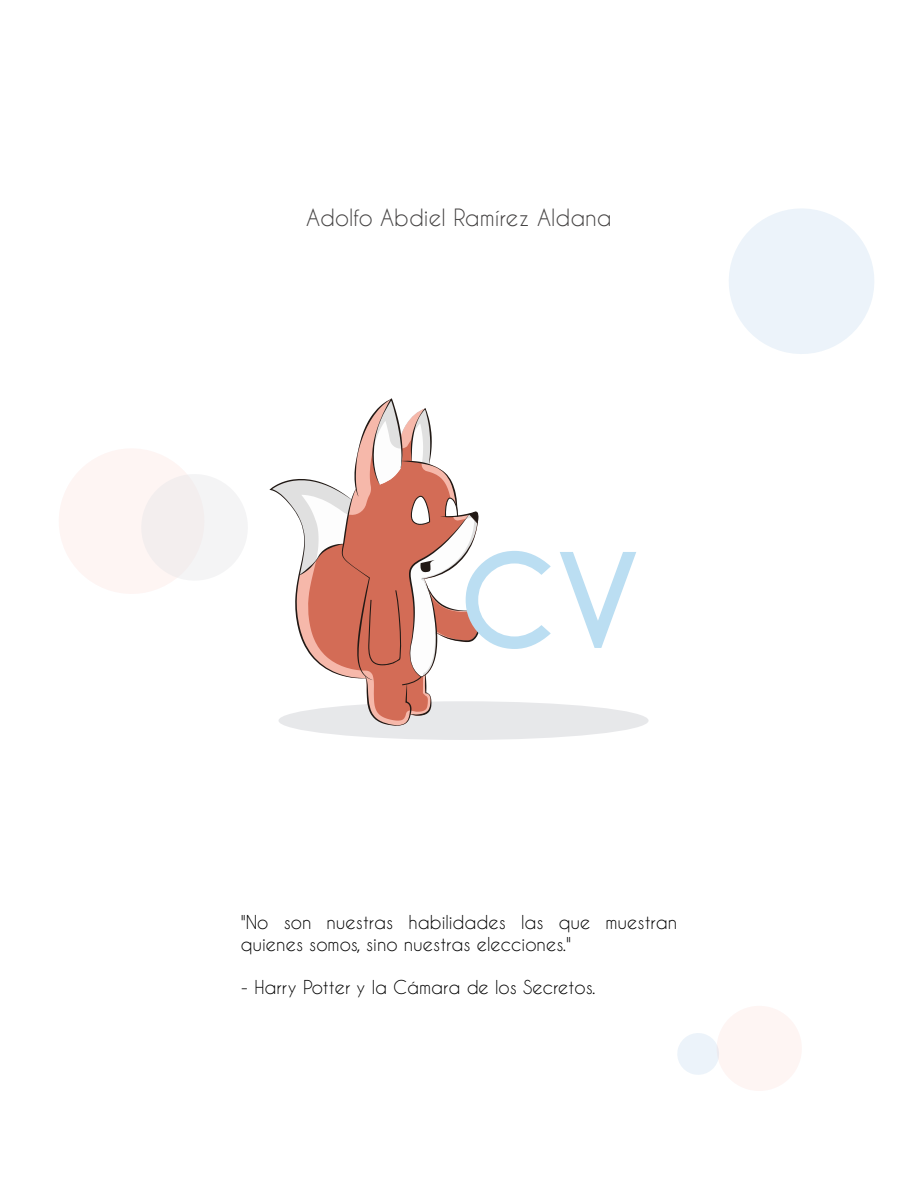
<style>
.page{position:relative;width:918px;height:1188px;background:#fff}
.page>*{position:absolute;margin:0;border:0;box-sizing:border-box;transform-origin:0 0}
.t1{font:700 122.85px "Caviar Dreams";color:#bbdef2}
.t2{font:22.35px "Caviar Dreams";color:#444242}
.t3{font:18px/21.6px "Caviar Dreams";color:#000}
</style>
<div class="page">
<svg style="left:729px;top:208px;width:145px;height:146px"></svg>
<svg style="left:677px;top:1006px;width:124px;height:85px"></svg>
<svg style="left:59px;top:449px;width:188px;height:145px"></svg>
<div style="left:279px;top:701px;width:370px;height:39px;background:#e7e8ea;border-radius:50%"></div>
<svg style="left:269px;top:398px;width:212px;height:328px"></svg>
<p class="t2" style="left:306px;top:204px;width:307px">Adolfo Abdiel Ramírez Aldana</p>
<h1 class="t1" style="left:458px;top:527px;width:183px">CV</h1>
<p class="t3" style="left:241px;top:911px;width:438px">"No son nuestras habilidades las que muestran quienes somos, sino nuestras elecciones."</p>
<p class="t3" style="left:241px;top:976px;width:356px">- Harry Potter y la Cámara de los Secretos.</p>
</div>
